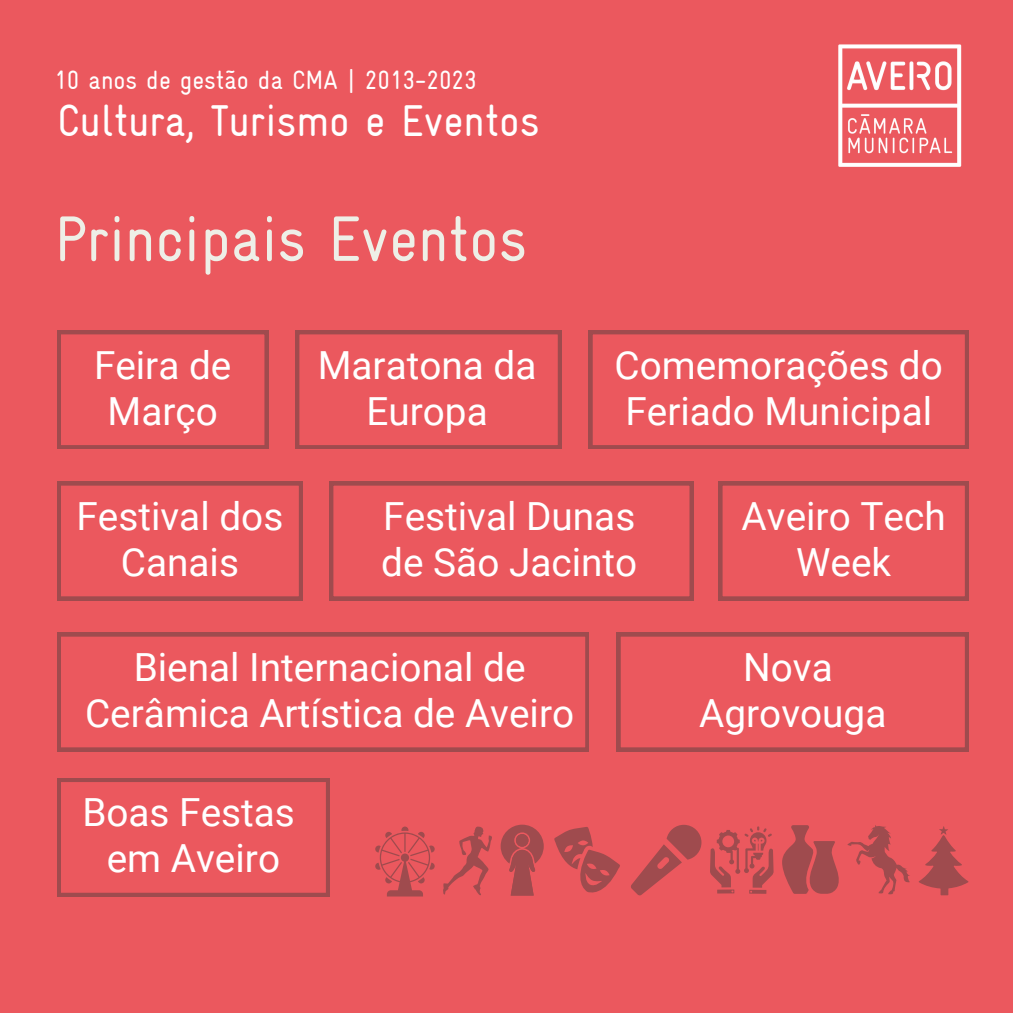
<style>
.page{position:relative;width:1013px;height:1013px;background:#fff}
.page>*{position:absolute;margin:0;border:0;box-sizing:border-box;transform-origin:0 0}
.t1{font:64.25px "Gravur Condensed";color:#eeefe7}
.t2{font:44.75px "Gravur Condensed";color:#fff}
.t3{font:38.75px/46px "Roboto";color:#fff;text-align:center}
.t4{font:26.25px "Gravur Condensed";color:#fff}
</style>
<div class="page">
<div style="left:0;top:0;width:1012px;height:1012px;background:#eb585e"></div>
<img style="left:838px;top:44px;width:124px;height:123px">
<svg style="left:57px;top:330px;width:211px;height:119px"></svg>
<svg style="left:296px;top:330px;width:265px;height:119px"></svg>
<svg style="left:589px;top:330px;width:379px;height:119px"></svg>
<svg style="left:718px;top:482px;width:250px;height:118px"></svg>
<svg style="left:57px;top:482px;width:245px;height:118px"></svg>
<svg style="left:330px;top:482px;width:363px;height:118px"></svg>
<svg style="left:57px;top:633px;width:532px;height:118px"></svg>
<svg style="left:57px;top:778px;width:272px;height:118px"></svg>
<svg style="left:617px;top:633px;width:351px;height:118px"></svg>
<svg style="left:375px;top:826px;width:59px;height:70px"></svg>
<svg style="left:500px;top:824px;width:43px;height:71px"></svg>
<svg style="left:554px;top:827px;width:66px;height:66px"></svg>
<svg style="left:631px;top:824px;width:70px;height:71px"></svg>
<svg style="left:710px;top:826px;width:63px;height:67px"></svg>
<svg style="left:782px;top:825px;width:56px;height:68px"></svg>
<svg style="left:847px;top:825px;width:63px;height:69px"></svg>
<svg style="left:918px;top:826px;width:50px;height:69px"></svg>
<svg style="left:443px;top:826px;width:49px;height:69px"></svg>
<p class="t4" style="left:54px;top:66px;width:424px">10 anos de gestão da CMA | 2013-2023</p>
<p class="t2" style="left:57px;top:95px;width:484px">Cultura, Turismo e Eventos</p>
<p class="t1" style="left:54px;top:202px;width:474px">Principais Eventos</p>
<p class="t3" style="left:94px;top:342px;width:139px">Feira de<br>Março</p>
<p class="t3" style="left:318px;top:342px;width:220px">Maratona da<br>Europa</p>
<p class="t3" style="left:614px;top:342px;width:330px;text-align:left">Comemorações do<br>Feriado Municipal</p>
<p class="t3" style="left:76px;top:493px;width:208px">Festival dos<br>Canais</p>
<p class="t3" style="left:381px;top:493px;width:257px;text-align:left">Festival Dunas de São Jacinto</p>
<p class="t3" style="left:741px;top:493px;width:206px">Aveiro Tech<br>Week</p>
<p class="t3" style="left:85px;top:644px;width:490px">Bienal Internacional de<br>Cerâmica Artística de Aveiro</p>
<p class="t3" style="left:743px;top:644px;width:91px">Nova</p>
<p class="t3" style="left:699px;top:690px;width:189px">Agrovouga</p>
<p class="t3" style="left:82px;top:790px;width:214px">Boas Festas</p>
<p class="t3" style="left:107px;top:835px;width:175px">em Aveiro</p>
</div>
